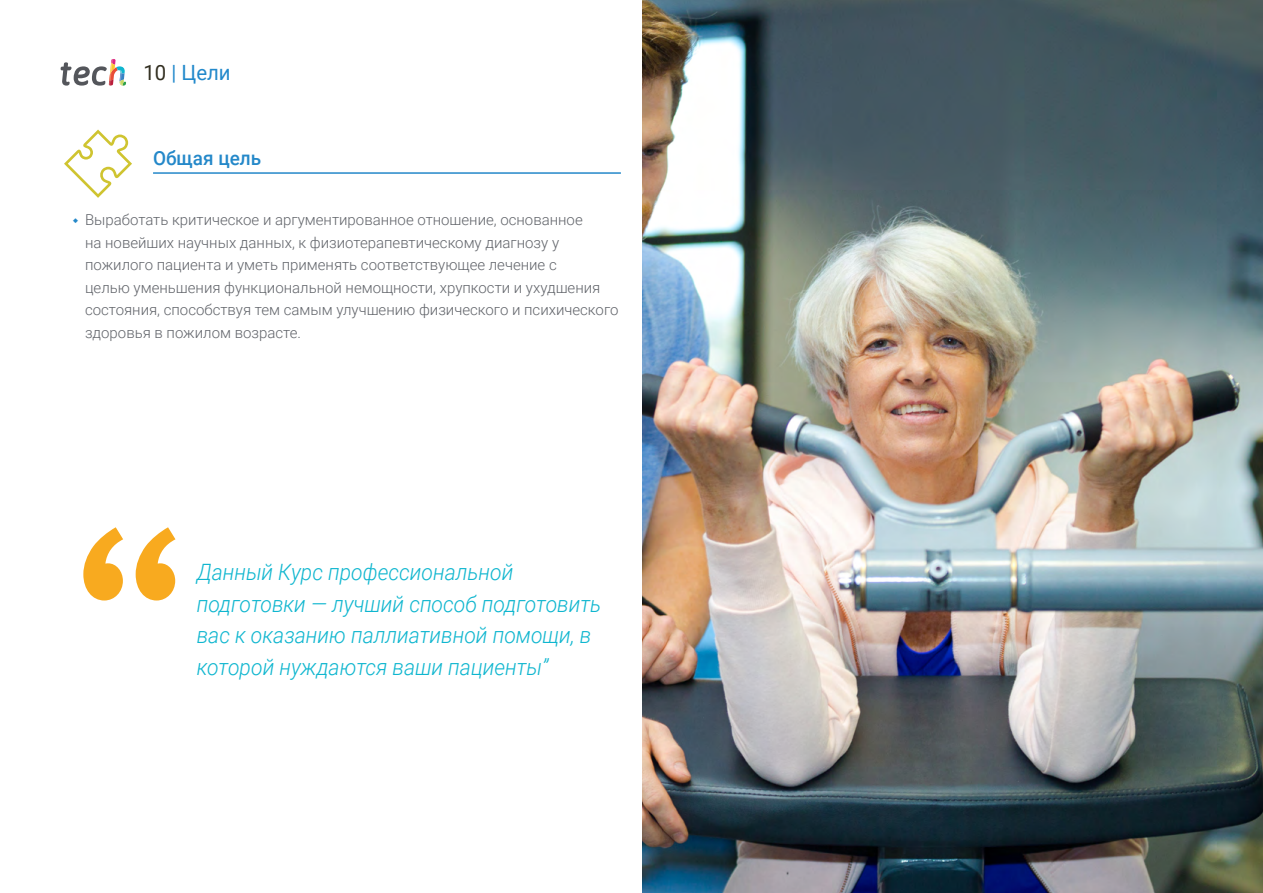
<style>
.page{position:relative;width:1263px;height:893px;background:#fff}
.page>*{position:absolute;margin:0;border:0;box-sizing:border-box;transform-origin:0 0}
.t1{font:italic 300 22.5px/31.5px "Roboto";color:#0fb6cf;scale:.94 1}
.t2{font:21px "Roboto";color:#2289cb}
.t3{font:500 19.5px "Roboto";color:#2488c9}
.t4{font:300 15px/22.5px "Roboto";color:#61646a}
.s1{color:#312e20}
</style>
<div class="page">
<hr style="left:153px;top:173px;width:468px;height:1px;background:#2488c9">
<svg style="left:64px;top:130px;width:68px;height:68px"></svg>
<svg style="left:83px;top:527px;width:92px;height:73px"></svg>
<svg style="left:61px;top:59px;width:65px;height:27px"></svg>
<img style="left:642px;top:0;width:621px;height:893px">
<h2 class="t2" style="left:144px;top:57px;width:89px"><span class="s1">10</span> | Цели</h2>
<h3 class="t3" style="left:153px;top:144px;width:110px">Общая цель</h3>
<p class="t4" style="left:85px;top:208px;width:535px">Выработать критическое и аргументированное отношение, основанное<br>на новейших научных данных, к физиотерапевтическому диагнозу у пожилого пациента и уметь применять соответствующее лечение с<br>целью уменьшения функциональной немощности, хрупкости и ухудшения состояния, способствуя тем самым улучшению физического и психического здоровья в пожилом возрасте.</p>
<h1 class="t1" style="left:197px;top:556px;width:432px">Данный Курс профессиональной подготовки — лучший способ подготовить вас к оказанию паллиативной помощи, в которой нуждаются ваши пациенты”</h1>
</div>
